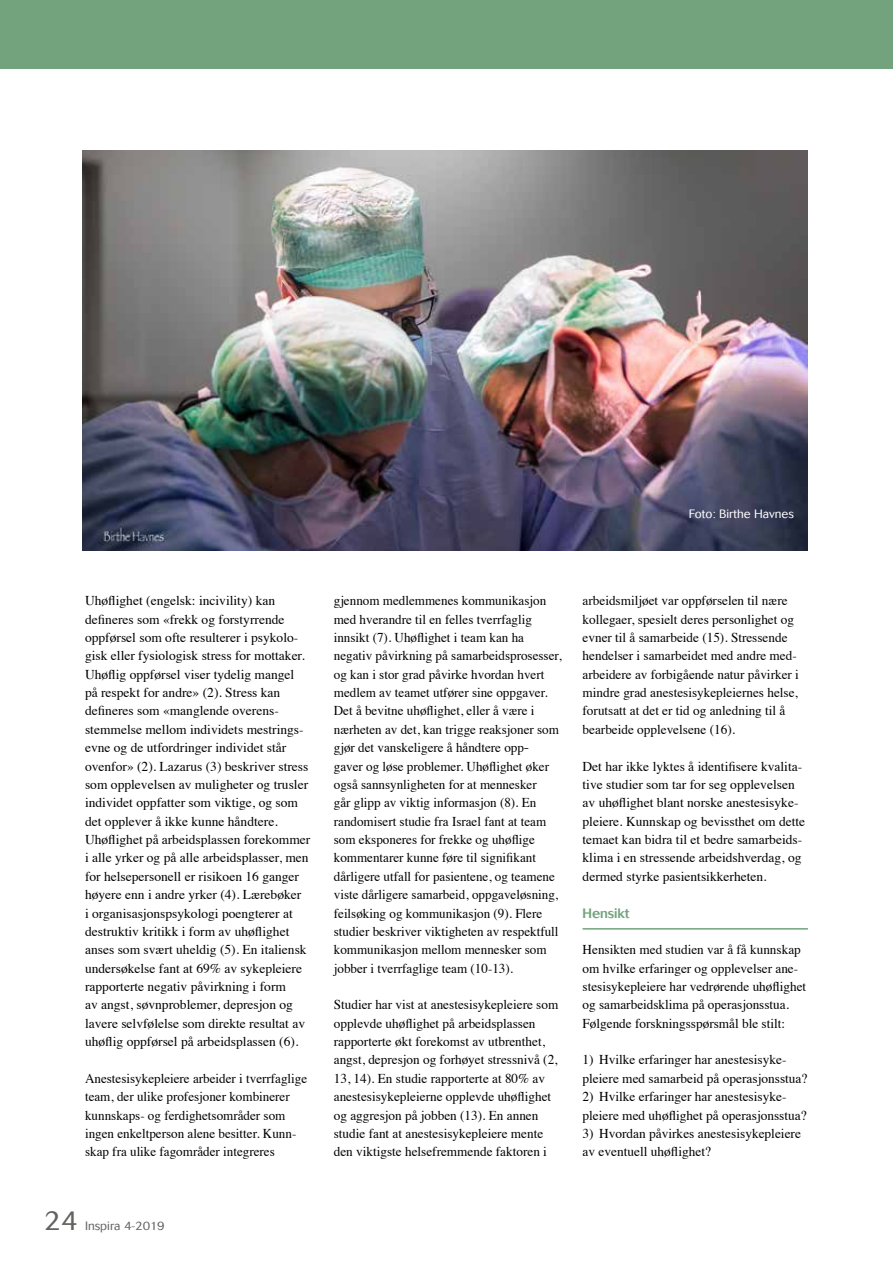
<style>
.page{position:relative;width:893px;height:1263px;background:#fff}
.page>*{position:absolute;margin:0;border:0;box-sizing:border-box;transform-origin:0 0}
.t1{font:300 27px "Cosmos";color:#626261}
.t2{font:13.5px/18.3px "Times";color:#000}
.t3{font:500 13.5px "Cosmos";letter-spacing:-.01em;color:#72a37d}
.t4{font:300 12px "Cosmos";color:#fff}
.t5{font:300 12px "Cosmos";color:#626261}
</style>
<div class="page">
<img style="left:83px;top:151px;width:725px;height:399px">
<hr style="left:583px;top:928px;width:225px;height:1px;background:#72a37d">
<div style="left:0;top:0;width:893px;height:68px;background:#72a37d"></div>
<p class="t4" style="left:689px;top:507px;width:106px">Foto: Birthe Havnes</p>
<p class="t2" style="left:85px;top:590px;width:227px">Uhøflighet (engelsk: incivility) kan defineres som «frekk og forstyrrende oppførsel som ofte resulterer i psykolo&shy;gisk eller fysiologisk stress for mottaker.<br>Uhøflig oppførsel viser tydelig mangel<br>på respekt for andre» (2). Stress kan defineres som «manglende overens&shy;stemmelse mellom individets mestrings&shy;evne og de utfordringer individet står ovenfor» (2). Lazarus (3) beskriver stress som opplevelsen av muligheter og trusler individet oppfatter som viktige, og som det opplever å ikke kunne håndtere.<br>Uhøflighet på arbeidsplassen forekommer i alle yrker og på alle arbeidsplasser, men for helsepersonell er risikoen 16 ganger høyere enn i andre yrker (4). Lærebøker<br>i organisasjonspsykologi poengterer at destruktiv kritikk i form av uhøflighet anses som svært uheldig (5). En italiensk undersøkelse fant at 69% av sykepleiere rapporterte negativ påvirkning i form<br>av angst, søvnproblemer, depresjon og lavere selvfølelse som direkte resultat av uhøflig oppførsel på arbeidsplassen (6).</p>
<p class="t2" style="left:85px;top:1068px;width:224px">Anestesisykepleiere arbeider i tverrfaglige team, der ulike profesjoner kombinerer kunnskaps- og ferdighetsområder som ingen enkeltperson alene besitter. Kunn&shy;skap fra ulike fagområder integreres</p>
<h1 class="t1" style="left:44px;top:1205px;width:35px">24</h1>
<p class="t5" style="left:85px;top:1219px;width:81px">Inspira 4-2019</p>
<p class="t2" style="left:334px;top:590px;width:229px">gjennom medlemmenes kommunikasjon med hverandre til en felles tverrfaglig innsikt (7). Uhøflighet i team kan ha negativ påvirkning på samarbeidsprosesser, og kan i stor grad påvirke hvordan hvert medlem av teamet utfører sine oppgaver.<br>Det å bevitne uhøflighet, eller å være i nærheten av det, kan trigge reaksjoner som gjør det vanskeligere å håndtere opp&shy;gaver og løse problemer. Uhøflighet øker også sannsynligheten for at mennesker<br>går glipp av viktig informasjon (8). En randomisert studie fra Israel fant at team som eksponeres for frekke og uhøflige kommentarer kunne føre til signifikant dårligere utfall for pasientene, og teamene viste dårligere samarbeid, oppgaveløsning, feilsøking og kommunikasjon (9). Flere studier beskriver viktigheten av respektfull kommunikasjon mellom mennesker som jobber i tverrfaglige team (10-13).</p>
<p class="t2" style="left:334px;top:994px;width:226px">Studier har vist at anestesisykepleiere som opplevde uhøflighet på arbeidsplassen rapporterte økt forekomst av utbrenthet, angst, depresjon og forhøyet stressnivå (2, 13, 14). En studie rapporterte at 80% av anestesisykepleierne opplevde uhøflighet og aggresjon på jobben (13). En annen studie fant at anestesisykepleiere mente den viktigste helsefremmende faktoren i</p>
<p class="t2" style="left:583px;top:590px;width:218px">arbeidsmiljøet var oppførselen til nære kollegaer, spesielt deres personlighet og evner til å samarbeide (15). Stressende hendelser i samarbeidet med andre med&shy;arbeidere av forbigående natur påvirker i mindre grad anestesisykepleiernes helse, forutsatt at det er tid og anledning til å bearbeide opplevelsene (16).</p>
<p class="t2" style="left:583px;top:756px;width:224px">Det har ikke lyktes å identifisere kvalita&shy;tive studier som tar for seg opplevelsen av uhøflighet blant norske anestesisyke&shy;pleiere. Kunnskap og bevissthet om dette temaet kan bidra til et bedre samarbeids-</p>
<p class="t2" style="left:583px;top:829px;width:220px;text-indent:176px">--<br>klima i en stressende arbeidshverdag, og dermed styrke pasientsikkerheten.</p>
<p class="t3" style="left:583px;top:905px;width:48px">Hensikt</p>
<p class="t2" style="left:583px;top:939px;width:225px">Hensikten med studien var å få kunnskap om hvilke erfaringer og opplevelser ane&shy;stesisykepleiere har vedrørende uhøflighet og samarbeidsklima på operasjonsstua.<br>Følgende forskningsspørsmål ble stilt:</p>
<p class="t2" style="left:583px;top:1049px;width:226px">1) Hvilke erfaringer har anestesisyke&shy;pleiere med samarbeid på operasjonsstua?</p>
<p class="t2" style="left:583px;top:1086px;width:226px">2) Hvilke erfaringer har anestesisyke&shy;pleiere med uhøflighet på operasjonsstua?</p>
<p class="t2" style="left:583px;top:1123px;width:220px">3) Hvordan påvirkes anestesisykepleiere av eventuell uhøflighet?</p>
</div>
